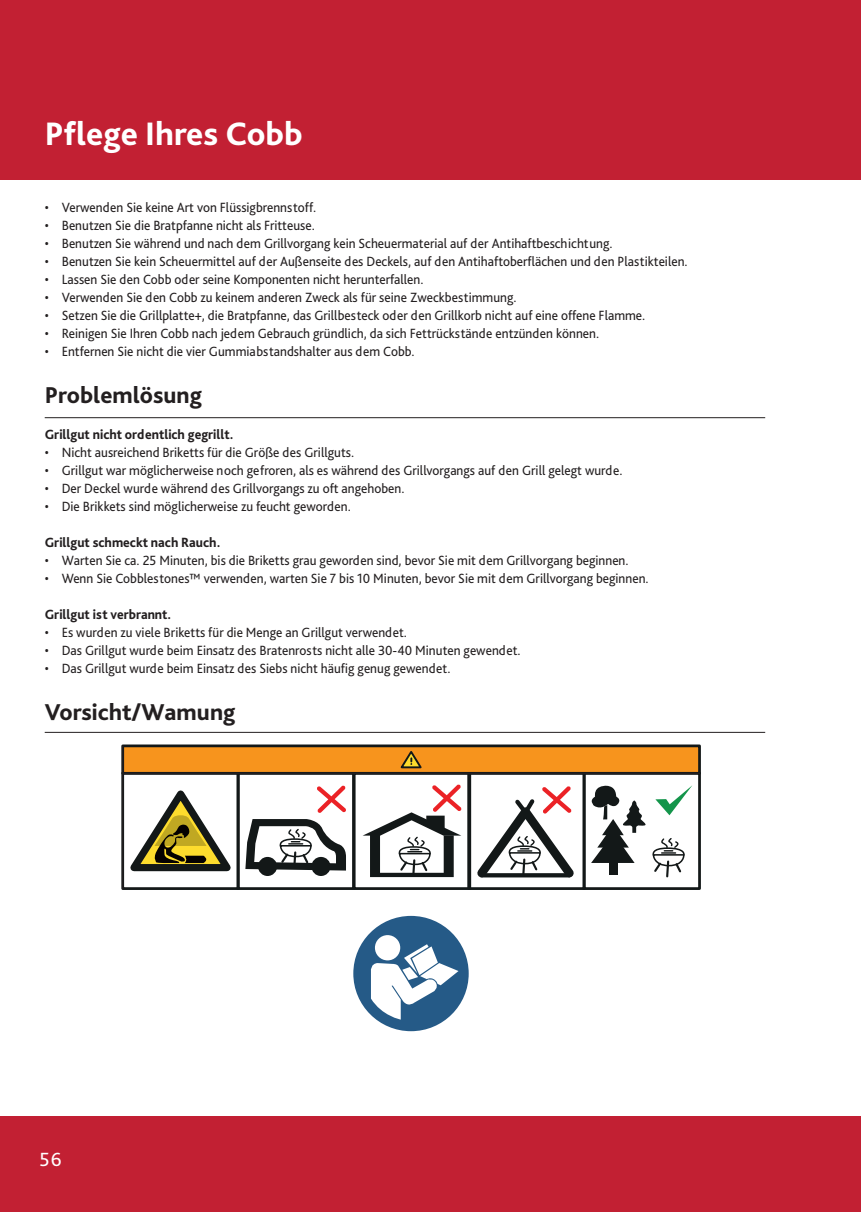
<style>
.page{position:relative;width:861px;height:1212px;background:#fff}
.page>*{position:absolute;margin:0;border:0;box-sizing:border-box;transform-origin:0 0}
.t1{font:800 34px "Bliss Pro";color:#fff}
.t2{font:800 24px "Bliss Pro";color:#231f20}
.t3{font:20px "Bliss Pro";color:#fff}
.t4{font:14px "Bliss Pro";color:#231f20;scale:.95 1}
.t5{font:800 14px "Bliss Pro";color:#231f20;scale:.95 1}
</style>
<div class="page">
<div style="left:0;top:1116px;width:860px;height:96px;background:#c22033"></div>
<div style="left:0;top:0;width:860px;height:179px;background:#c22033"></div>
<hr style="left:45px;top:417px;width:720px;height:1px;background:#231f20">
<div style="left:353px;top:916px;width:115px;height:115px;background:#255a87;border-radius:50%"></div>
<div style="left:375px;top:935px;width:25px;height:25px;background:#fff;border-radius:50%"></div>
<svg style="left:371px;top:944px;width:87px;height:76px"></svg>
<svg style="left:471px;top:786px;width:103px;height:99px"></svg>
<div style="left:467px;top:772px;width:118px;height:118px;border:3px solid #131818"></div>
<svg style="left:591px;top:785px;width:101px;height:93px"></svg>
<div style="left:582px;top:772px;width:118px;height:118px;border:3px solid #131818"></div>
<div style="left:121px;top:772px;width:119px;height:118px;border:3px solid #131818"></div>
<svg style="left:363px;top:784px;width:98px;height:93px"></svg>
<div style="left:353px;top:772px;width:118px;height:118px;border:3px solid #131818"></div>
<svg style="left:121px;top:784px;width:225px;height:91px"></svg>
<div style="left:236px;top:772px;width:119px;height:118px;border:3px solid #131818"></div>
<div style="left:123px;top:746px;width:576px;height:27px;background:#f7941d"></div>
<div style="left:121px;top:744px;width:579px;height:31px;border:3px solid #131818"></div>
<svg style="left:400px;top:751px;width:22px;height:18px"></svg>
<hr style="left:123px;top:773px;width:576px;height:1px;background:#231f20">
<hr style="left:122px;top:746px;width:1px;height:143px;background:#231f20">
<hr style="left:45px;top:732px;width:720px;height:1px;background:#231f20">
<p class="t1" style="left:45px;top:113px;width:259px">Pflege Ihres Cobb</p>
<p class="t4" style="left:45px;top:199px;width:287px">• Verwenden Sie keine Art von Flüssigbrennstoff.</p>
<p class="t4" style="left:45px;top:217px;width:286px">• Benutzen Sie die Bratpfanne nicht als Fritteuse.</p>
<p class="t4" style="left:45px;top:235px;width:599px">• Benutzen Sie während und nach dem Grillvorgang kein Scheuermaterial auf der Antihaftbeschichtung.</p>
<p class="t4" style="left:45px;top:253px;width:678px">• Benutzen Sie kein Scheuermittel auf der Außenseite des Deckels, auf den Antihaftoberflächen und den Plastikteilen.</p>
<p class="t4" style="left:45px;top:271px;width:400px">• Lassen Sie den Cobb oder seine Komponenten nicht herunterfallen.</p>
<p class="t4" style="left:45px;top:289px;width:498px">• Verwenden Sie den Cobb zu keinem anderen Zweck als für seine Zweckbestimmung.</p>
<p class="t4" style="left:45px;top:307px;width:633px">• Setzen Sie die Grillplatte+, die Bratpfanne, das Grillbesteck oder den Grillkorb nicht auf eine offene Flamme.</p>
<p class="t4" style="left:45px;top:325px;width:585px">• Reinigen Sie Ihren Cobb nach jedem Gebrauch gründlich, da sich Fettrückstände entzünden können.</p>
<p class="t4" style="left:45px;top:343px;width:391px">• Entfernen Sie nicht die vier Gummiabstandshalter aus dem Cobb.</p>
<p class="t2" style="left:45px;top:380px;width:159px">Problemlösung</p>
<p class="t5" style="left:45px;top:426px;width:200px">Grillgut nicht ordentlich gegrillt.</p>
<p class="t4" style="left:45px;top:444px;width:327px">• Nicht ausreichend Briketts für die Größe des Grillguts.</p>
<p class="t4" style="left:45px;top:462px;width:609px">• Grillgut war möglicherweise noch gefroren, als es während des Grillvorgangs auf den Grill gelegt wurde.</p>
<p class="t4" style="left:45px;top:480px;width:380px">• Der Deckel wurde während des Grillvorgangs zu oft angehoben.</p>
<p class="t4" style="left:45px;top:498px;width:324px">• Die Brikkets sind möglicherweise zu feucht geworden.</p>
<p class="t5" style="left:45px;top:534px;width:186px">Grillgut schmeckt nach Rauch.</p>
<p class="t4" style="left:45px;top:552px;width:616px">• Warten Sie ca. 25 Minuten, bis die Briketts grau geworden sind, bevor Sie mit dem Grillvorgang beginnen.</p>
<p class="t4" style="left:45px;top:570px;width:637px">• Wenn Sie Cobblestones™ verwenden, warten Sie 7 bis 10 Minuten, bevor Sie mit dem Grillvorgang beginnen.</p>
<p class="t5" style="left:45px;top:606px;width:135px">Grillgut ist verbrannt.</p>
<p class="t4" style="left:45px;top:624px;width:383px">• Es wurden zu viele Briketts für die Menge an Grillgut verwendet.</p>
<p class="t4" style="left:45px;top:642px;width:502px">• Das Grillgut wurde beim Einsatz des Bratenrosts nicht alle 30-40 Minuten gewendet.</p>
<p class="t4" style="left:45px;top:660px;width:428px">• Das Grillgut wurde beim Einsatz des Siebs nicht häufig genug gewendet.</p>
<p class="t2" style="left:45px;top:697px;width:192px">Vorsicht/Wamung</p>
<p class="t3" style="left:40px;top:1147px;width:24px">56</p>
</div>
